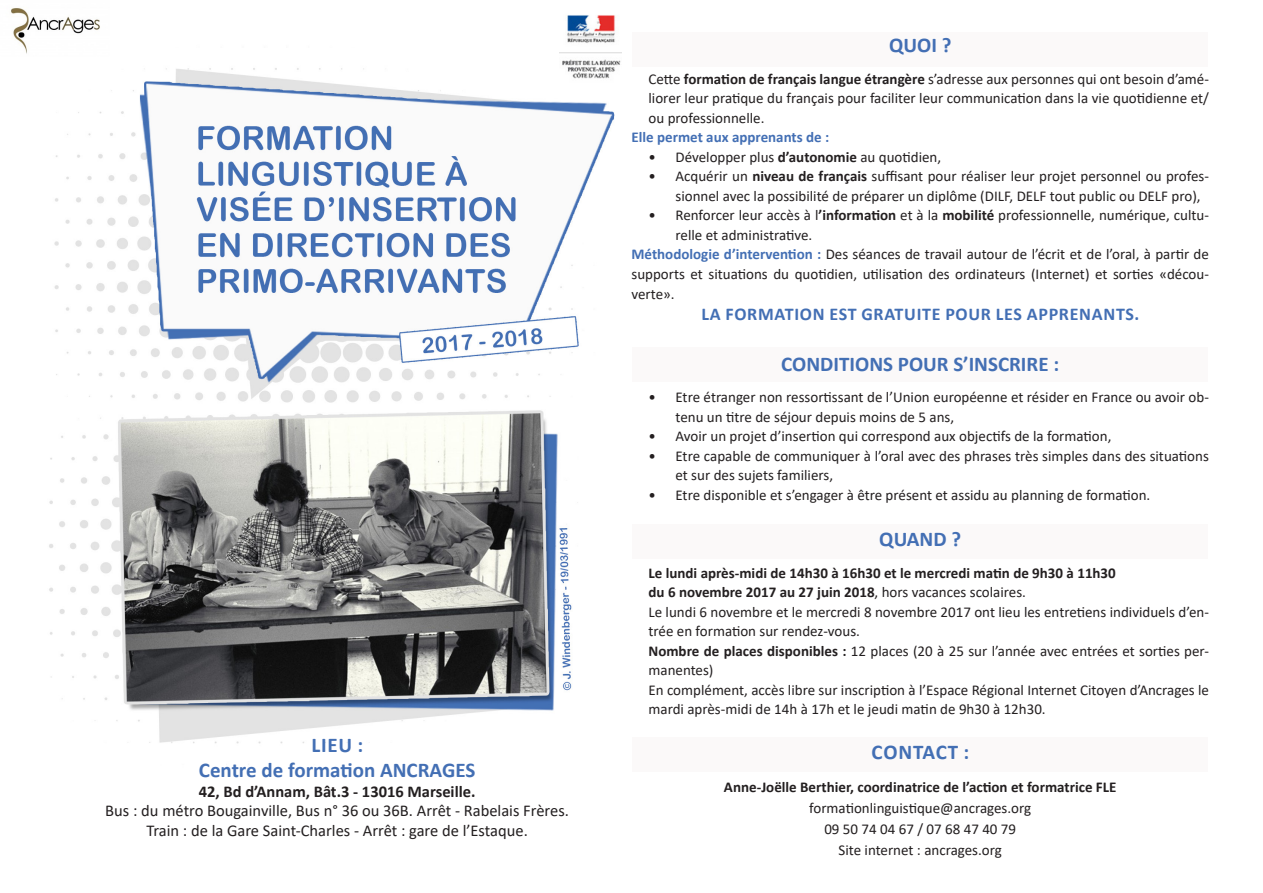
<style>
.page{position:relative;width:1263px;height:893px;background:#fff}
.page>*{position:absolute;margin:0;border:0;box-sizing:border-box;transform-origin:0 0}
.t1{font:700 21px "Calibri";color:#436fb4}
.t2{font:700 21px "Calibri";letter-spacing:.035em;color:#436fb4}
.t3{font:700 18px "Calibri";letter-spacing:.04em;color:#436fb4}
.t4{font:16.5px "Calibri";color:#231f20}
.t5{font:700 16.5px "Calibri";color:#231f20}
.t6{font:15px/19.5px "Calibri";color:#231f20}
.t7{font:700 15px "Calibri";color:#231f20}
.t8{font:700 15px "Calibri";color:#436fb4}
.s1{font-weight:700}
.s2{font-weight:700;color:#436fb4}
.s3{font-weight:400}
</style>
<div class="page">
<div style="left:632px;top:348px;width:576px;height:34px;background:#fbf9f9"></div>
<div style="left:632px;top:524px;width:576px;height:34px;background:#fbf9f9"></div>
<div style="left:632px;top:737px;width:576px;height:34px;background:#fbf9f9"></div>
<div style="left:632px;top:32px;width:576px;height:34px;background:#fbf9f9"></div>
<img style="left:49px;top:52px;width:566px;height:692px">
<img style="left:560px;top:15px;width:61px;height:72px">
<img style="left:10px;top:8px;width:99px;height:49px">
<p class="t1" style="left:311px;top:730px;width:53px">LIEU :</p>
<p class="t1" style="left:199px;top:755px;width:278px">Centre de formation ANCRAGES</p>
<p class="t5" style="left:199px;top:779px;width:278px">42, Bd d’Annam, Bât.3 - 13016 Marseille.</p>
<p class="t4" style="left:105px;top:799px;width:465px">Bus : du métro Bougainville, Bus n° 36 ou 36B. Arrêt - Rabelais Frères.</p>
<p class="t4" style="left:146px;top:819px;width:383px">Train : de la Gare Saint-Charles - Arrêt : gare de l’Estaque.</p>
<p class="t1" style="left:889px;top:30px;width:64px">QUOI ?</p>
<p class="t6" style="left:648px;top:69px;width:562px;text-align:justify">Cette <span class="s1">formation de français langue étrangère</span> s’adresse aux personnes qui ont besoin d’amé&shy;liorer leur pratique du français pour faciliter leur communication dans la vie quotidienne et/ ou professionnelle.</p>
<p class="t8" style="left:631px;top:127px;width:199px">Elle permet aux apprenants de :</p>
<p class="t6" style="left:648px;top:147px;width:294px">• Développer plus <span class="s1">d’autonomie</span> au quotidien,</p>
<p class="t6" style="left:675px;top:166px;width:535px;text-indent:-27px">• Acquérir un <span class="s1">niveau de français</span> suffisant pour réaliser leur projet personnel ou profes&shy;sionnel avec la possibilité de préparer un diplôme (DILF, DELF tout public ou DELF pro),</p>
<p class="t6" style="left:675px;top:205px;width:535px;text-indent:-27px">• Renforcer leur accès à l<span class="s1">’information</span> et à la <span class="s1">mobilité</span> professionnelle, numérique, cultu&shy;relle et administrative.</p>
<p class="t6" style="left:631px;top:244px;width:579px;text-align:justify"><span class="s2">Méthodologie d’intervention :</span> Des séances de travail autour de l’écrit et de l’oral, à partir de supports et situations du quotidien, utilisation des ordinateurs (Internet) et sorties «décou&shy;verte».</p>
<p class="t3" style="left:701px;top:301px;width:439px">LA FORMATION EST GRATUITE POUR LES APPRENANTS.</p>
<p class="t1" style="left:781px;top:349px;width:279px">CONDITIONS POUR S’INSCRIRE :</p>
<p class="t6" style="left:675px;top:387px;width:535px;text-indent:-27px">• Etre étranger non ressortissant de l’Union européenne et résider en France ou avoir ob&shy;tenu un titre de séjour depuis moins de 5 ans,</p>
<p class="t6" style="left:648px;top:426px;width:464px">• Avoir un projet d’insertion qui correspond aux objectifs de la formation,</p>
<p class="t6" style="left:675px;top:445px;width:535px;text-indent:-27px">• Etre capable de communiquer à l’oral avec des phrases très simples dans des situations et sur des sujets familiers,</p>
<p class="t6" style="left:648px;top:484px;width:503px">• Etre disponible et s’engager à être présent et assidu au planning de formation.</p>
<p class="t1" style="left:879px;top:525px;width:83px">QUAND ?</p>
<p class="t7" style="left:648px;top:562px;width:469px">Le lundi après-midi de 14h30 à 16h30 et le mercredi matin de 9h30 à 11h30</p>
<p class="t7" style="left:648px;top:582px;width:379px">du 6 novembre 2017 au 27 juin 2018<span class="s3">, hors vacances scolaires.</span></p>
<p class="t6" style="left:648px;top:602px;width:562px">Le lundi 6 novembre et le mercredi 8 novembre 2017 ont lieu les entretiens individuels d’en&shy;trée en formation sur rendez-vous.</p>
<p class="t6" style="left:648px;top:641px;width:562px"><span class="s1">Nombre de places disponibles :</span> 12 places (20 à 25 sur l’année avec entrées et sorties per&shy;manentes)</p>
<p class="t6" style="left:648px;top:680px;width:562px">En complément, accès libre sur inscription à l’Espace Régional Internet Citoyen d’Ancrages le mardi après-midi de 14h à 17h et le jeudi matin de 9h30 à 12h30.</p>
<p class="t2" style="left:871px;top:738px;width:99px">CONTACT :</p>
<p class="t7" style="left:724px;top:777px;width:394px">Anne-Joëlle Berthier, coordinatrice de l’action et formatrice FLE</p>
<p class="t6" style="left:809px;top:798px;width:223px">formationlinguistique@ancrages.org</p>
<p class="t6" style="left:824px;top:819px;width:193px">09 50 74 04 67 / 07 68 47 40 79</p>
<p class="t6" style="left:838px;top:840px;width:165px">Site internet : ancrages.org</p>
</div>
